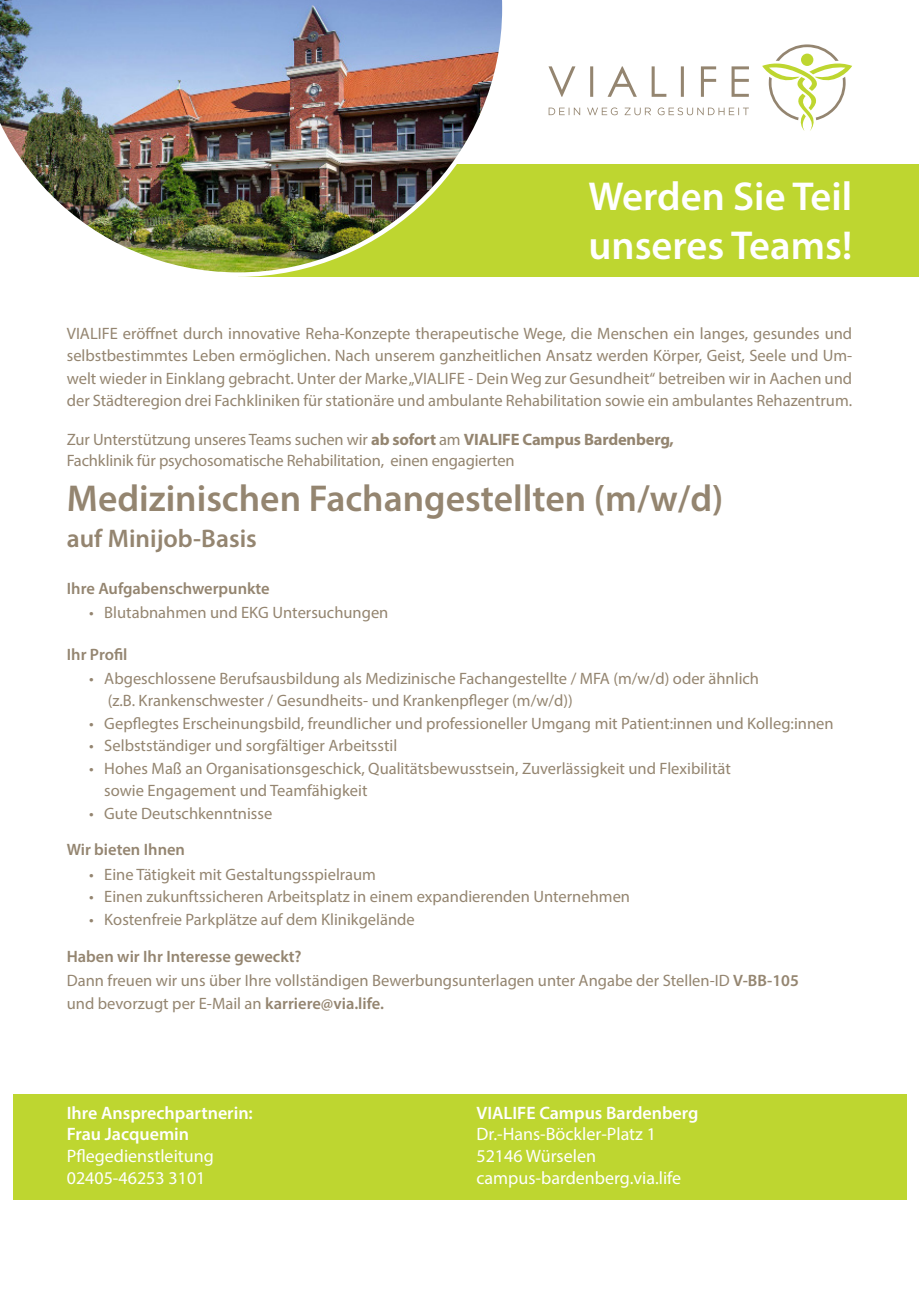
<style>
.page{position:relative;width:919px;height:1289px;background:#fff}
.page>*{position:absolute;margin:0;border:0;box-sizing:border-box;transform-origin:0 0}
.t1{font:600 40.5px/48.6px "Myriad Pro";color:#fff}
.t2{font:600 37.5px "Myriad Pro";color:#948570}
.t3{font:600 25.5px "Myriad Pro";color:#948570}
.t4{font:18px/21.6px "Myriad Pro";color:#fff}
.t5{font:600 18px/21.6px "Myriad Pro";color:#fff}
.t6{font:16.5px/22.5px "Myriad Pro";color:#948570}
.t7{font:600 16.5px "Myriad Pro";color:#948570}
.s1{font-weight:700}
.s2{font-weight:600}
</style>
<div class="page">
<div style="left:238px;top:165px;width:680px;height:112px;background:#bed630"></div>
<svg style="left:762px;top:44px;width:90px;height:87px"></svg>
<svg style="left:548px;top:66px;width:200px;height:31px"></svg>
<svg style="left:548px;top:107px;width:200px;height:8px"></svg>
<img style="left:0;top:0;width:506px;height:277px">
<div style="left:13px;top:1094px;width:893px;height:105px;background:#bed630"></div>
<h1 class="t1" style="left:588px;top:171px;width:265px">Werden Sie Teil unseres Teams!</h1>
<p class="t6" style="left:67px;top:322px;width:786px;text-align:justify">VIALIFE eröffnet durch innovative Reha-Konzepte therapeutische Wege, die Menschen ein langes, gesundes und selbstbestimmtes Leben ermöglichen. Nach unserem ganzheitlichen Ansatz werden Körper, Geist, Seele und Um&shy;welt wieder in Einklang gebracht. Unter der Marke „VIALIFE - Dein Weg zur Gesundheit“ betreiben wir in Aachen und der Städteregion drei Fachkliniken für stationäre und ambulante Rehabilitation sowie ein ambulantes Rehazentrum.</p>
<p class="t6" style="left:67px;top:429px;width:608px;line-height:21px">Zur Unterstützung unseres Teams suchen wir <span class="s1">ab sofort</span> am <span class="s1">VIALIFE Campus Bardenberg,<br></span>Fachklinik für psychosomatische Rehabilitation, einen engagierten</p>
<h2 class="t2" style="left:67px;top:475px;width:658px">Medizinischen Fachangestellten (m/w/d)</h2>
<h3 class="t3" style="left:67px;top:522px;width:191px">auf Minijob-Basis</h3>
<p class="t7" style="left:67px;top:578px;width:204px">Ihre Aufgabenschwerpunkte</p>
<p class="t6" style="left:89px;top:601px;width:300px">• Blutabnahmen und EKG Untersuchungen</p>
<p class="t7" style="left:67px;top:643px;width:62px">Ihr Profil</p>
<p class="t6" style="left:108px;top:666px;width:652px;text-indent:-18px">• Abgeschlossene Berufsausbildung als Medizinische Fachangestellte / MFA (m/w/d) oder ähnlich (z.B. Krankenschwester / Gesundheits- und Krankenpfleger (m/w/d))</p>
<p class="t6" style="left:89px;top:711px;width:745px">• Gepflegtes Erscheinungsbild, freundlicher und professioneller Umgang mit Patient:innen und Kolleg:innen</p>
<p class="t6" style="left:89px;top:734px;width:309px">• Selbstständiger und sorgfältiger Arbeitsstil</p>
<p class="t6" style="left:104px;top:756px;width:628px;text-indent:-15px">• Hohes Maß an Organisationsgeschick, Qualitätsbewusstsein, Zuverlässigkeit und Flexibilität sowie Engagement und Teamfähigkeit</p>
<p class="t6" style="left:89px;top:801px;width:184px">• Gute Deutschkenntnisse</p>
<p class="t7" style="left:67px;top:839px;width:120px">Wir bieten Ihnen</p>
<p class="t6" style="left:89px;top:862px;width:288px">• Eine Tätigkeit mit Gestaltungsspielraum</p>
<p class="t6" style="left:89px;top:885px;width:542px">• Einen zukunftssicheren Arbeitsplatz in einem expandierenden Unternehmen</p>
<p class="t6" style="left:89px;top:907px;width:327px">• Kostenfreie Parkplätze auf dem Klinikgelände</p>
<p class="t6" style="left:67px;top:944px;width:733px;line-height:24px"><span class="s2">Haben wir Ihr Interesse geweckt?<br></span>Dann freuen wir uns über Ihre vollständigen Bewerbungsunterlagen unter Angabe der Stellen-ID <span class="s2">V-BB-105</span></p>
<p class="t6" style="left:67px;top:991px;width:319px">und bevorzugt per E-Mail an <span class="s2">karriere@via.life.</span></p>
<p class="t5" style="left:67px;top:1101px;width:187px">Ihre Ansprechpartnerin:<br>Frau Jacquemin</p>
<p class="t4" style="left:67px;top:1144px;width:148px">Pflegedienstleitung<br>02405-46253 3101</p>
<p class="t5" style="left:476px;top:1101px;width:223px">VIALIFE Campus Bardenberg</p>
<p class="t4" style="left:476px;top:1123px;width:206px">Dr.-Hans-Böckler-Platz 1<br>52146 Würselen campus-bardenberg.via.life</p>
</div>
